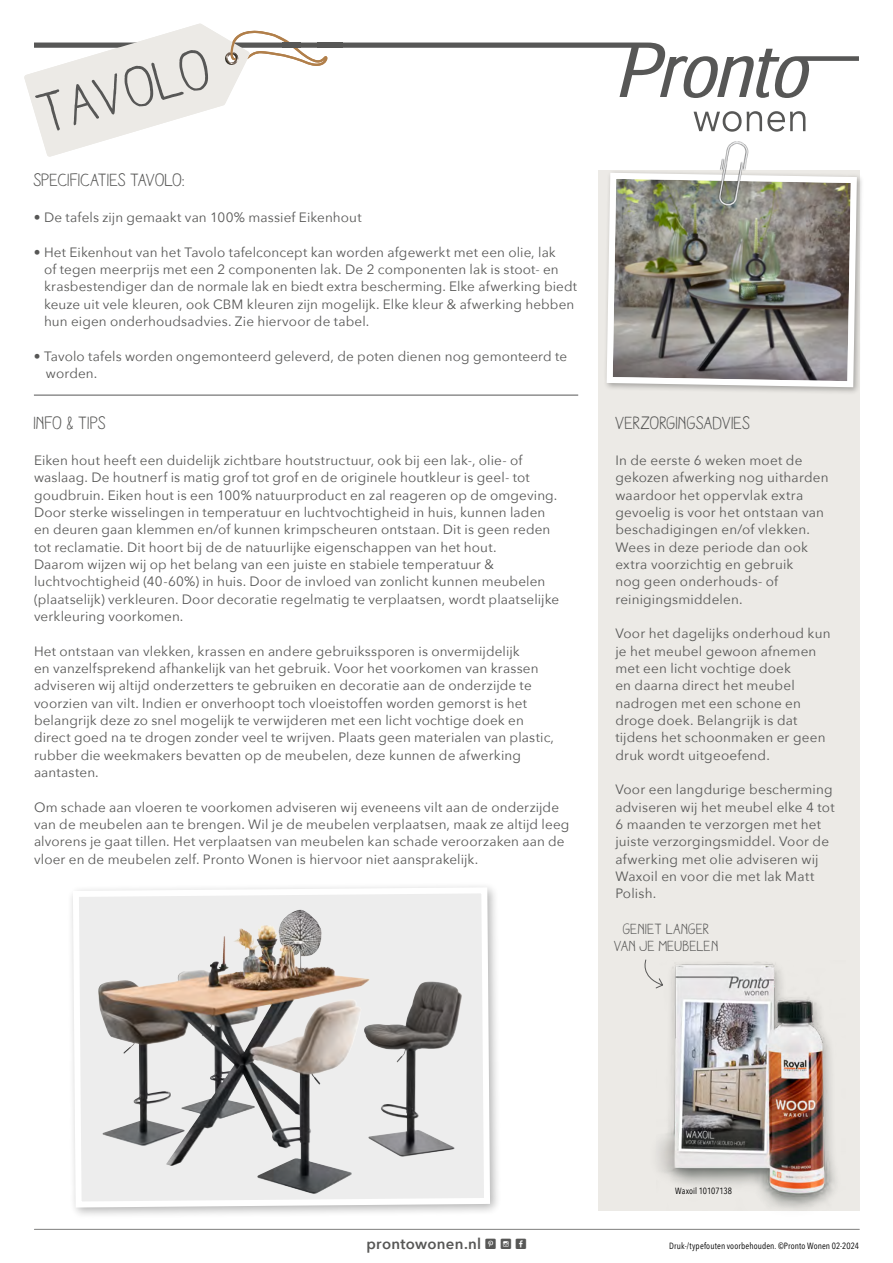
<style>
.page{position:relative;width:893px;height:1263px;background:#fff}
.page>*{position:absolute;margin:0;border:0;box-sizing:border-box;transform-origin:0 0}
.t1{font:57px "Aracne";color:#575756}
.t2{font:18px "Aracne";letter-spacing:-.005em;color:#575756}
.t3{font:15px/16.5px "Aracne";letter-spacing:.01em;color:#575756;text-align:center}
.t4{font:600 15px "Avenir Next";letter-spacing:.02em;color:#575756}
.t5{font:13.5px/17.4px "Avenir Next";letter-spacing:.01em;color:#575756}
.t6{font:9px "Avenir Next Condensed";letter-spacing:.015em;color:#000}
.s1{font-family:"Social Shapes";font-weight:400}
</style>
<div class="page">
<hr style="left:34px;top:1229px;width:825px;height:1px;background:#7e7e7d">
<svg style="left:24px;top:24px;width:580px;height:133px"></svg>
<div style="left:282px;top:43px;width:18px;height:5px;background:#575756"></div>
<div style="left:598px;top:170px;width:262px;height:1041px;background:#eceae6"></div>
<div style="left:647px;top:959px;width:200px;height:264px;background:#000;opacity:.3"></div>
<img style="left:657px;top:1072px;width:188px;height:139px">
<svg style="left:604px;top:42px;width:256px;height:1030px"></svg>
<img style="left:714px;top:137px;width:40px;height:85px">
<div style="left:67px;top:881px;width:435px;height:338px;background:#000;opacity:.3"></div>
<svg style="left:70px;top:884px;width:423px;height:326px;background:#cfcdcb"></svg>
<hr style="left:34px;top:395px;width:544px;height:1px;background:#575756">
<h1 class="t1" style="left:34px;top:85px;width:179px;rotate:-17deg">TAVOLO</h1>
<h1 class="t1" style="left:31px;top:84px;width:179px;rotate:-16deg">TAVOLO</h1>
<h2 class="t2" style="left:34px;top:170px;width:153px">SPECIFICATIES TAVOLO:</h2>
<p class="t5" style="left:34px;top:208px;width:329px">• De tafels zijn gemaakt van 100% massief Eikenhout</p>
<p class="t5" style="left:44px;top:243px;width:535px;text-indent:-10px">• Het Eikenhout van het Tavolo tafelconcept kan worden afgewerkt met een olie, lak<br>of tegen meerprijs met een 2 componenten lak. De 2 componenten lak is stoot- en krasbestendiger dan de normale lak en biedt extra bescherming. Elke afwerking biedt keuze uit vele kleuren, ook CBM kleuren zijn mogelijk. Elke kleur &amp; afwerking hebben hun eigen onderhoudsadvies. Zie hiervoor de tabel.</p>
<p class="t5" style="left:46px;top:347px;width:523px;text-indent:-12px">• Tavolo tafels worden ongemonteerd geleverd, de poten dienen nog gemonteerd te worden.</p>
<h2 class="t2" style="left:34px;top:412px;width:73px">INFO &amp; TIPS</h2>
<p class="t5" style="left:34px;top:451px;width:527px">Eiken hout heeft een duidelijk zichtbare houtstructuur, ook bij een lak-, olie- of waslaag. De houtnerf is matig grof tot grof en de originele houtkleur is geel- tot goudbruin. Eiken hout is een 100% natuurproduct en zal reageren op de omgeving.<br>Door sterke wisselingen in temperatuur en luchtvochtigheid in huis, kunnen laden en deuren gaan klemmen en/of kunnen krimpscheuren ontstaan. Dit is geen reden tot reclamatie. Dit hoort bij de de natuurlijke eigenschappen van het hout.<br>Daarom wijzen wij op het belang van een juiste en stabiele temperatuur &amp; luchtvochtigheid (40-60%) in huis. Door de invloed van zonlicht kunnen meubelen (plaatselijk) verkleuren. Door decoratie regelmatig te verplaatsen, wordt plaatselijke verkleuring voorkomen.</p>
<p class="t5" style="left:34px;top:642px;width:522px">Het ontstaan van vlekken, krassen en andere gebruikssporen is onvermijdelijk<br>en vanzelfsprekend afhankelijk van het gebruik. Voor het voorkomen van krassen adviseren wij altijd onderzetters te gebruiken en decoratie aan de onderzijde te voorzien van vilt. Indien er onverhoopt toch vloeistoffen worden gemorst is het belangrijk deze zo snel mogelijk te verwijderen met een licht vochtige doek en direct goed na te drogen zonder veel te wrijven. Plaats geen materialen van plastic, rubber die weekmakers bevatten op de meubelen, deze kunnen de afwerking aantasten.</p>
<p class="t5" style="left:34px;top:798px;width:537px">Om schade aan vloeren te voorkomen adviseren wij eveneens vilt aan de onderzijde van de meubelen aan te brengen. Wil je de meubelen verplaatsen, maak ze altijd leeg alvorens je gaat tillen. Het verplaatsen van meubelen kan schade veroorzaken aan de vloer en de meubelen zelf. Pronto Wonen is hiervoor niet aansprakelijk.</p>
<h2 class="t2" style="left:615px;top:412px;width:136px">VERZORGINGSADVIES</h2>
<p class="t5" style="left:615px;top:451px;width:215px">In de eerste 6 weken moet de gekozen afwerking nog uitharden waardoor het oppervlak extra gevoelig is voor het ontstaan van beschadigingen en/of vlekken.<br>Wees in deze periode dan ook extra voorzichtig en gebruik<br>nog geen onderhouds- of reinigingsmiddelen.</p>
<p class="t5" style="left:615px;top:624px;width:217px">Voor het dagelijks onderhoud kun je het meubel gewoon afnemen met een licht vochtige doek<br>en daarna direct het meubel nadrogen met een schone en droge doek. Belangrijk is dat tijdens het schoonmaken er geen druk wordt uitgeoefend.</p>
<p class="t5" style="left:615px;top:780px;width:221px">Voor een langdurige bescherming adviseren wij het meubel elke 4 tot<br>6 maanden te verzorgen met het juiste verzorgingsmiddel. Voor de afwerking met olie adviseren wij<br>Waxoil en voor die met lak Matt<br>Polish.</p>
<p class="t3" style="left:614px;top:920px;width:106px">GENIET LANGER<br>VAN JE MEUBELEN</p>
<p class="t6" style="left:675px;top:1183px;width:58px">Waxoil 10107138</p>
<p class="t4" style="left:366px;top:1231px;width:161px">prontowonen.nl <span class="s1">Q P M</span></p>
<p class="t6" style="left:669px;top:1238px;width:191px">Druk-/typefouten voorbehouden. ©Pronto Wonen 02-2024</p>
</div>
